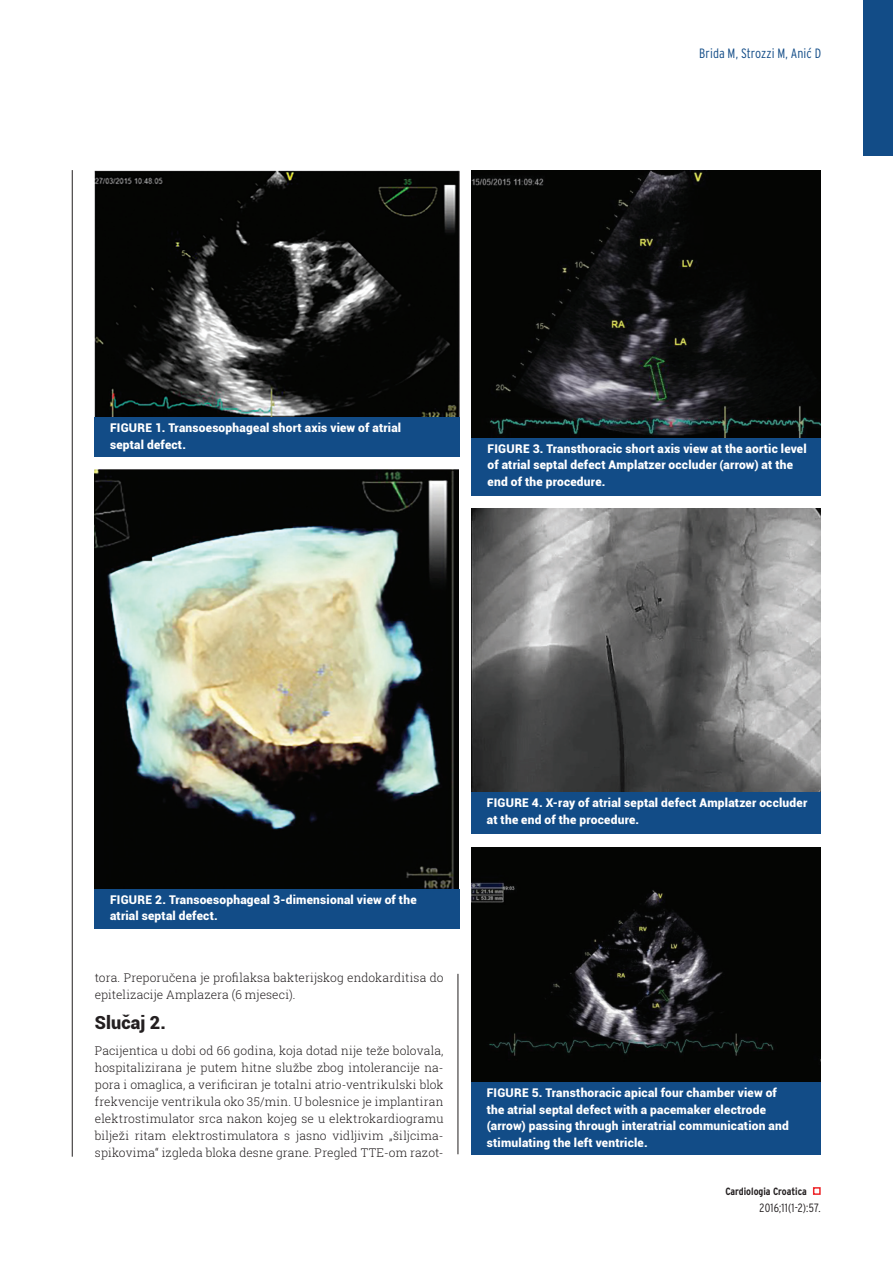
<style>
.page{position:relative;width:893px;height:1263px;background:#fff}
.page>*{position:absolute;margin:0;border:0;box-sizing:border-box;transform-origin:0 0}
.t1{font:900 18px "Roboto";color:#231f20}
.t2{font:300 condensed 13.5px "Interstate";letter-spacing:.005em;color:#124c87}
.t3{font:900 12px/16.5px "Roboto";letter-spacing:.02em;color:#fff}
.t4{font:300 12px/17px "Roboto Slab";letter-spacing:.01em;color:#231f20}
.t5{font:300 condensed 12px "Interstate";letter-spacing:.025em;color:#231f20}
.t6{font:700 condensed 10.5px "Interstate";color:#231f20}
</style>
<div class="page">
<div style="left:813px;top:1187px;width:8px;height:8px;border:2px solid #ee2629"></div>
<div style="left:863px;top:0;width:30px;height:155px;background:#124c87"></div>
<hr style="left:72px;top:170px;width:1px;height:987px;background:#231f20">
<hr style="left:458px;top:974px;width:1px;height:180px;background:#231f20">
<img style="left:94px;top:171px;width:365px;height:246px">
<div style="left:94px;top:417px;width:365px;height:40px;background:#124c87"></div>
<img style="left:472px;top:170px;width:349px;height:268px">
<div style="left:472px;top:438px;width:349px;height:57px;background:#124c87"></div>
<img style="left:94px;top:470px;width:365px;height:419px">
<img style="left:472px;top:509px;width:349px;height:283px">
<img style="left:471px;top:847px;width:350px;height:235px">
<div style="left:94px;top:889px;width:365px;height:40px;background:#124c87"></div>
<div style="left:472px;top:792px;width:349px;height:42px;background:#124c87"></div>
<div style="left:471px;top:1082px;width:350px;height:72px;background:#124c87"></div>
<p class="t2" style="left:699px;top:46px;width:123px">Brida M, Strozzi M, Anić D</p>
<p class="t3" style="left:110px;top:419px;width:293px">FIGURE 1. Transoesophageal short axis view of atrial septal defect.</p>
<p class="t3" style="left:488px;top:440px;width:321px">FIGURE 3. Transthoracic short axis view at the aortic level of atrial septal defect Amplatzer occluder (arrow) at the end of the procedure.</p>
<p class="t3" style="left:110px;top:891px;width:308px">FIGURE 2. Transoesophageal 3-dimensional view of the atrial septal defect.</p>
<p class="t4" style="left:95px;top:969px;width:350px">tora. Preporučena je profilaksa bakterijskog endokarditisa do epitelizacije Amplazera (6 mjeseci).</p>
<h1 class="t1" style="left:95px;top:1010px;width:73px">Slučaj 2.</h1>
<p class="t4" style="left:95px;top:1041px;width:350px;text-align:justify">Pacijentica u dobi od 66 godina, koja dotad nije teže bolovala, hospitalizirana je putem hitne službe zbog intolerancije na&shy;pora i omaglica, a verificiran je totalni atrio-ventrikulski blok frekvencije ventrikula oko 35/min. U bolesnice je implantiran elektrostimulator srca nakon kojeg se u elektrokardiogramu bilježi ritam elektrostimulatora s jasno vidljivim „šiljcima&shy;spikovima“ izgleda bloka desne grane. Pregled TTE-om razot-</p>
<p class="t3" style="left:487px;top:794px;width:322px">FIGURE 4. X-ray of atrial septal defect Amplatzer occluder at the end of the procedure.</p>
<p class="t3" style="left:487px;top:1084px;width:304px">FIGURE 5. Transthoracic apical four chamber view of the atrial septal defect with a pacemaker electrode (arrow) passing through interatrial communication and stimulating the left ventricle.</p>
<p class="t6" style="left:725px;top:1185px;width:83px">Cardiologia Croatica</p>
<p class="t5" style="left:760px;top:1201px;width:63px">2016;11(1-2):57.</p>
</div>
